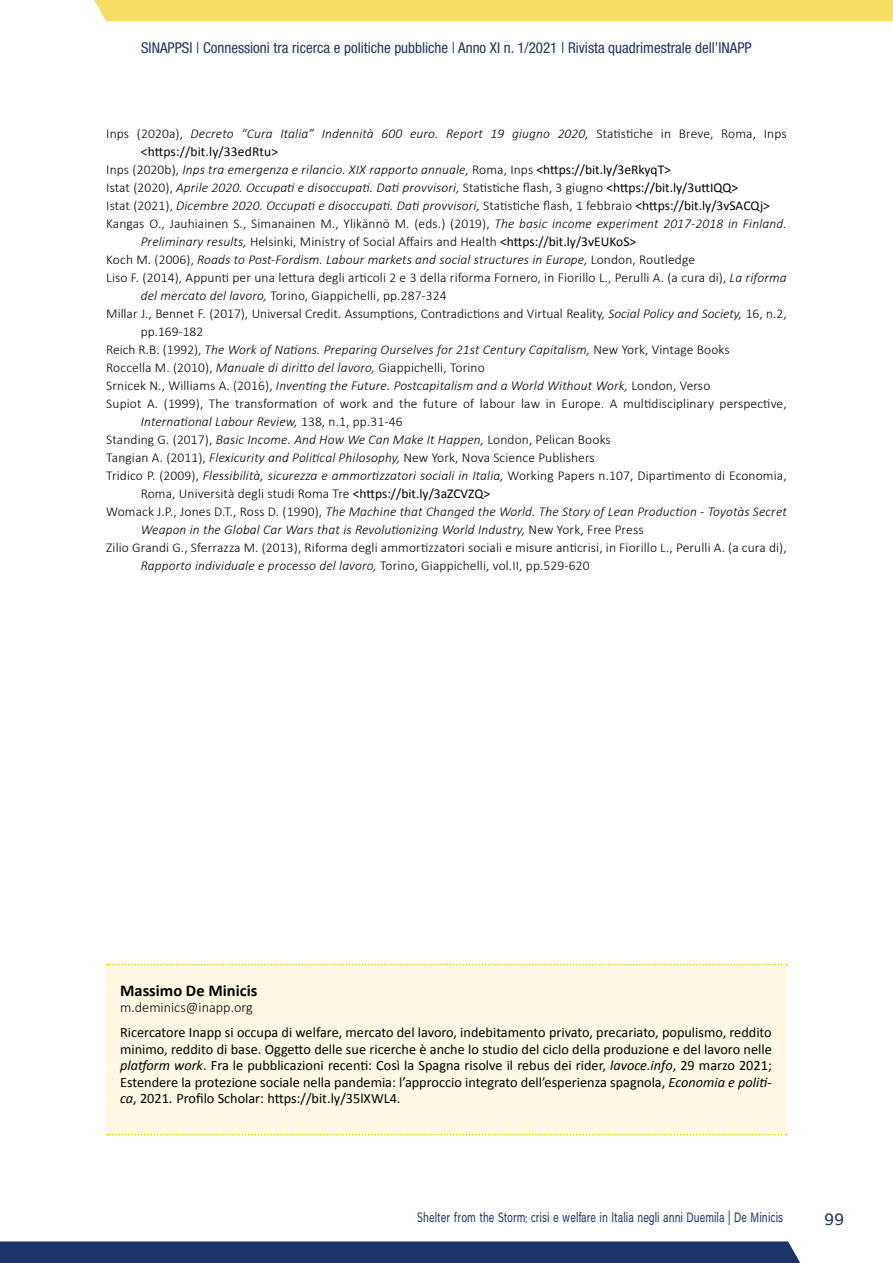
<style>
.page{position:relative;width:893px;height:1263px;background:#fff}
.page>*{position:absolute;margin:0;border:0;box-sizing:border-box;transform-origin:0 0}
.t1{font:700 16.5px "Calibri";color:#000}
.t2{font:16.5px "Inapp";color:#1e3469}
.t3{font:condensed 15px "Helvetica Neue LT Std";color:#1e3469}
.t4{font:14.25px/16.5px "Calibri";color:#000;text-align:justify}
.t5{font:300 14.25px "Calibri";color:#000}
.t6{font:300 13.5px "Calibri";letter-spacing:.01em;color:#000}
.t7{font:italic 300 13.5px "Calibri";letter-spacing:.01em;color:#000}
.t8{font:13.5px "Inapp";color:#1e3469;scale:.75 1}
.t9{font:13.5px "Calibri";letter-spacing:.01em;color:#000}
.s1{font-style:normal}
.s2{font-weight:400;font-style:normal}
.s3{font-style:italic}
.s4{font-weight:400}
</style>
<div class="page">
<div style="left:0;top:1241px;width:800px;height:22px;background:#1e3469"></div>
<div style="left:94px;top:0;width:799px;height:21px;background:#f8dd64"></div>
<div style="left:106px;top:965px;width:680px;height:170px;background:#fef9e5"></div>
<svg style="left:107px;top:1134px;width:680px;height:1px"></svg>
<svg style="left:107px;top:964px;width:680px;height:1px"></svg>
<p class="t3" style="left:141px;top:39px;width:612px">SINAPPSI | Connessioni tra ricerca e politiche pubbliche | Anno XI n. 1/2021 | Rivista quadrimestrale dell’INAPP</p>
<p class="t7" style="left:106px;top:125px;width:682px"><span class="s1">Inps (2020a),</span> Decreto “Cura Italia” Indennità 600 euro. Report 19 giugno 2020, <span class="s1">Statistiche in Breve, Roma, Inps</span></p>
<p class="t9" style="left:141px;top:143px;width:139px">&lt;https://bit.ly/33edRtu&gt;</p>
<p class="t7" style="left:106px;top:161px;width:566px"><span class="s1">Inps (2020b),</span> Inps tra emergenza e rilancio. XIX rapporto annuale, <span class="s1">Roma, Inps</span> <span class="s2">&lt;https://bit.ly/3eRkyqT&gt;</span></p>
<p class="t7" style="left:106px;top:179px;width:633px"><span class="s1">Istat (2020),</span> Aprile 2020. Occupati e disoccupati. Dati provvisori, <span class="s1">Statistiche flash, 3 giugno</span> <span class="s2">&lt;https://bit.ly/3uttIQQ&gt;</span></p>
<p class="t7" style="left:106px;top:197px;width:665px"><span class="s1">Istat (2021),</span> Dicembre 2020. Occupati e disoccupati. Dati provvisori, <span class="s1">Statistiche flash, 1 febbraio</span> <span class="s2">&lt;https://bit.ly/3vSACQj&gt;</span></p>
<p class="t6" style="left:106px;top:215px;width:682px">Kangas O., Jauhiainen S., Simanainen M., Ylikännö M. (eds.) (2019), <span class="s3">The basic income experiment 2017-2018 in Finland.</span></p>
<p class="t6" style="left:141px;top:233px;width:497px"><span class="s3">Preliminary results,</span> Helsinki, Ministry of Social Affairs and Health <span class="s4">&lt;https://bit.ly/3vEUKoS&gt;</span></p>
<p class="t7" style="left:106px;top:251px;width:590px"><span class="s1">Koch M. (2006),</span> Roads to Post-Fordism. Labour markets and social structures in Europe, <span class="s1">London, Routledge</span></p>
<p class="t6" style="left:106px;top:269px;width:682px">Liso F. (2014), Appunti per una lettura degli articoli 2 e 3 della riforma Fornero, in Fiorillo L., Perulli A. (a cura di), <span class="s3">La riforma</span></p>
<p class="t6" style="left:141px;top:287px;width:307px"><span class="s3">del mercato del lavoro,</span> Torino, Giappichelli, pp.287-324</p>
<p class="t6" style="left:106px;top:305px;width:682px">Millar J., Bennet F. (2017), Universal Credit. Assumptions, Contradictions and Virtual Reality, <span class="s3">Social Policy and Society,</span> 16, n.2,</p>
<p class="t6" style="left:141px;top:323px;width:64px">pp.169-182</p>
<p class="t7" style="left:106px;top:341px;width:625px"><span class="s1">Reich R.B. (1992),</span> The Work of Nations. Preparing Ourselves for 21st Century Capitalism, <span class="s1">New York, Vintage Books</span></p>
<p class="t6" style="left:106px;top:359px;width:380px">Roccella M. (2010), <span class="s3">Manuale di diritto del lavoro,</span> Giappichelli, Torino</p>
<p class="t7" style="left:106px;top:377px;width:606px"><span class="s1">Srnicek N., Williams A. (2016),</span> Inventing the Future. Postcapitalism and a World Without Work, <span class="s1">London, Verso</span></p>
<p class="t6" style="left:106px;top:395px;width:682px">Supiot A. (1999), The transformation of work and the future of labour law in Europe. A multidisciplinary perspective,</p>
<p class="t7" style="left:141px;top:413px;width:263px">International Labour Review, <span class="s1">138, n.1, pp.31-46</span></p>
<p class="t6" style="left:106px;top:431px;width:506px">Standing G. (2017), <span class="s3">Basic Income. And How We Can Make It Happen,</span> London, Pelican Books</p>
<p class="t6" style="left:106px;top:449px;width:490px">Tangian A. (2011), <span class="s3">Flexicurity and Political Philosophy,</span> New York, Nova Science Publishers</p>
<p class="t6" style="left:106px;top:467px;width:682px">Tridico P. (2009), <span class="s3">Flessibilità, sicurezza e ammortizzatori sociali in Italia,</span> Working Papers n.107, Dipartimento di Economia,</p>
<p class="t6" style="left:141px;top:485px;width:351px">Roma, Università degli studi Roma Tre <span class="s4">&lt;https://bit.ly/3aZCVZQ&gt;</span></p>
<p class="t7" style="left:106px;top:503px;width:682px"><span class="s1">Womack J.P., Jones D.T., Ross D. (1990),</span> The Machine that Changed the World. The Story of Lean Production - Toyotàs Secret</p>
<p class="t7" style="left:141px;top:521px;width:504px">Weapon in the Global Car Wars that is Revolutionizing World Industry, <span class="s1">New York, Free Press</span></p>
<p class="t6" style="left:106px;top:539px;width:682px">Zilio Grandi G., Sferrazza M. (2013), Riforma degli ammortizzatori sociali e misure anticrisi, in Fiorillo L., Perulli A. (a cura di),</p>
<p class="t7" style="left:141px;top:557px;width:450px">Rapporto individuale e processo del lavoro, <span class="s1">Torino, Giappichelli, vol.II, pp.529-620</span></p>
<p class="t1" style="left:120px;top:978px;width:139px">Massimo De Minicis</p>
<p class="t5" style="left:120px;top:999px;width:134px">m.deminics@inapp.org</p>
<p class="t4" style="left:120px;top:1024px;width:653px">Ricercatore Inapp si occupa di welfare, mercato del lavoro, indebitamento privato, precariato, populismo, reddito minimo, reddito di base. Oggetto delle sue ricerche è anche lo studio del ciclo della produzione e del lavoro nelle <span class="s3">platform work</span>. Fra le pubblicazioni recenti: Così la Spagna risolve il rebus dei rider, <span class="s3">lavoce.info</span>, 29 marzo 2021; Estendere la protezione sociale nella pandemia: l’approccio integrato dell’esperienza spagnola, <span class="s3">Economia e politi&shy;ca</span>, 2021. Profilo Scholar: https://bit.ly/35lXWL4.</p>
<p class="t8" style="left:417px;top:1210px;width:489px">Shelter from the Storm: crisi e welfare in Italia negli anni Duemila | De Minicis</p>
<p class="t2" style="left:824px;top:1210px;width:22px">99</p>
</div>
